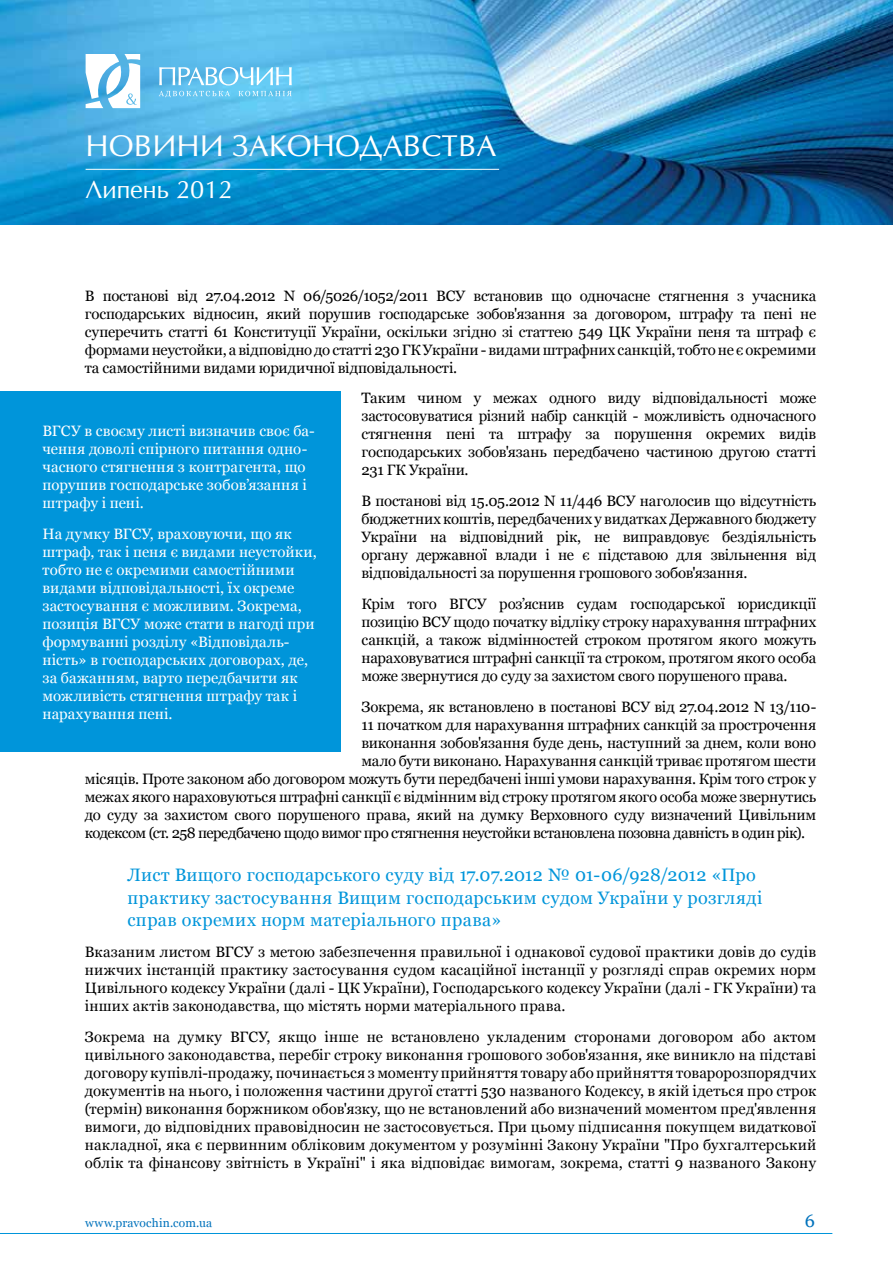
<style>
.page{position:relative;width:893px;height:1263px;background:#fff}
.page>*{position:absolute;margin:0;border:0;box-sizing:border-box;transform-origin:0 0}
.t1{font:28.5px "Opium New";color:#fff}
.t2{font:24px "Opium New";color:#fff}
.t3{font:18px/22.5px "Georgia";letter-spacing:.02em;color:#0095da}
.t4{font:18px "Georgia";color:#0072bc}
.t5{font:15px/18px "Georgia";letter-spacing:-.005em;color:#000;text-align:justify}
.t6{font:15px/18px "Georgia";letter-spacing:.015em;color:#fff}
.t7{font:15px "Georgia";letter-spacing:-.035em;color:#000}
.t8{font:12px "Georgia";letter-spacing:.015em;color:#0072bc}
</style>
<div class="page">
<img style="left:0;top:0;width:893px;height:224px">
<svg style="left:86px;top:54px;width:54px;height:54px"></svg>
<svg style="left:159px;top:67px;width:133px;height:30px;background:#83cff2"></svg>
<hr style="left:86px;top:169px;width:413px;height:1px;background:#fff">
<hr style="left:0;top:1233px;width:832px;height:1px;background:#0095da">
<div style="left:0;top:391px;width:340px;height:360px;background:#0095da"></div>
<h1 class="t1" style="left:86px;top:128px;width:412px">НОВИНИ ЗАКОНОДАВСТВА</h1>
<h2 class="t2" style="left:86px;top:175px;width:148px">Липень 2012</h2>
<p class="t5" style="left:85px;top:287px;width:733px">В постанові від 27.04.2012 N 06/5026/1052/2011 ВСУ встановив що одночасне стягнення з учасника господарських відносин, який порушив господарське зобов'язання за договором, штрафу та пені не суперечить статті 61 Конституції України, оскільки згідно зі статтею 549 ЦК України пеня та штраф є формами неустойки, а відповідно до статті 230 ГК України - видами штрафних санкцій, тобто не є окремими та самостійними видами юридичної відповідальності.</p>
<p class="t5" style="left:361px;top:389px;width:456px">Таким чином у межах одного виду відповідальності може застосовуватися різний набір санкцій - можливість одночасного стягнення пені та штрафу за порушення окремих видів господарських зобов'язань передбачено частиною другою статті 231 ГК України.</p>
<p class="t5" style="left:361px;top:492px;width:456px">В постанові від 15.05.2012 N 11/446 ВСУ наголосив що відсутність бюджетних коштів, передбачених у видатках Державного бюджету України на відповідний рік, не виправдовує бездіяльність органу державної влади і не є підставою для звільнення від відповідальності за порушення грошового зобов'язання.</p>
<p class="t5" style="left:361px;top:595px;width:456px">Крім того ВГСУ роз’яснив судам господарської юрисдикції позицію ВСУ щодо початку відліку строку нарахування штрафних санкцій, а також відмінностей строком протягом якого можуть нараховуватися штрафні санкції та строком, протягом якого особа може звернутися до суду за захистом свого порушеного права.</p>
<p class="t5" style="left:361px;top:698px;width:456px">Зокрема, як встановлено в постанові ВСУ від 27.04.2012 N 13/110-</p>
<p class="t5" style="left:361px;top:716px;width:456px">11 початком для нарахування штрафних санкцій за прострочення</p>
<p class="t5" style="left:361px;top:734px;width:456px">виконання зобов'язання буде день, наступний за днем, коли воно</p>
<p class="t5" style="left:361px;top:752px;width:456px">мало бути виконано. Нарахування санкцій триває протягом шести</p>
<p class="t5" style="left:85px;top:770px;width:733px">місяців. Проте законом або договором можуть бути передбачені інші умови нарахування. Крім того строк у</p>
<p class="t5" style="left:85px;top:788px;width:733px">межах якого нараховуються штрафні санкції є відмінним від строку протягом якого особа може звернутись</p>
<p class="t5" style="left:85px;top:806px;width:733px">до суду за захистом свого порушеного права, який на думку Верховного суду визначений Цивільним</p>
<p class="t7" style="left:85px;top:823px;width:722px">кодексом (ст. 258 передбачено щодо вимог про стягнення неустойки встановлена позовна давність в один рік).</p>
<p class="t3" style="left:127px;top:864px;width:637px">Лист Вищого господарського суду від 17.07.2012 № 01-06/928/2012 «Про практику застосування Вищим господарським судом України у розгляді справ окремих норм матеріального права»</p>
<p class="t5" style="left:85px;top:943px;width:733px">Вказаним листом ВГСУ з метою забезпечення правильної і однакової судової практики довів до судів нижчих інстанцій практику застосування судом касаційної інстанції у розгляді справ окремих норм Цивільного кодексу України (далі - ЦК України), Господарського кодексу України (далі - ГК України) та інших актів законодавства, що містять норми матеріального права.</p>
<p class="t5" style="left:85px;top:1028px;width:733px">Зокрема на думку ВГСУ, якщо інше не встановлено укладеним сторонами договором або актом цивільного законодавства, перебіг строку виконання грошового зобов'язання, яке виникло на підставі договору купівлі-продажу, починається з моменту прийняття товару або прийняття товаророзпорядчих документів на нього, і положення частини другої статті 530 названого Кодексу, в якій ідеться про строк (термін) виконання боржником обов'язку, що не встановлений або визначений моментом пред'явлення вимоги, до відповідних правовідносин не застосовується. При цьому підписання покупцем видаткової накладної, яка є первинним обліковим документом у розумінні Закону України "Про бухгалтерський облік та фінансову звітність в Україні" і яка відповідає вимогам, зокрема, статті 9 названого Закону</p>
<p class="t6" style="left:43px;top:422px;width:274px">ВГСУ в своєму листі визначив своє ба&shy;чення доволі спірного питання одно&shy;часного стягнення з контрагента, що порушив господарське зобов’язання і штрафу і пені.</p>
<p class="t6" style="left:43px;top:525px;width:276px">На думку ВГСУ, враховуючи, що як штраф, так і пеня є видами неустойки, тобто не є окремими самостійними видами відповідальності, їх окреме застосування є можливим. Зокрема, позиція ВГСУ може стати в нагоді при формуванні розділу «Відповідаль&shy;ність» в господарських договорах, де, за бажанням, варто передбачити як можливість стягнення штрафу так і нарахування пені.</p>
<p class="t8" style="left:85px;top:1215px;width:129px">www.pravochin.com.ua</p>
<p class="t4" style="left:805px;top:1210px;width:12px">6</p>
</div>
